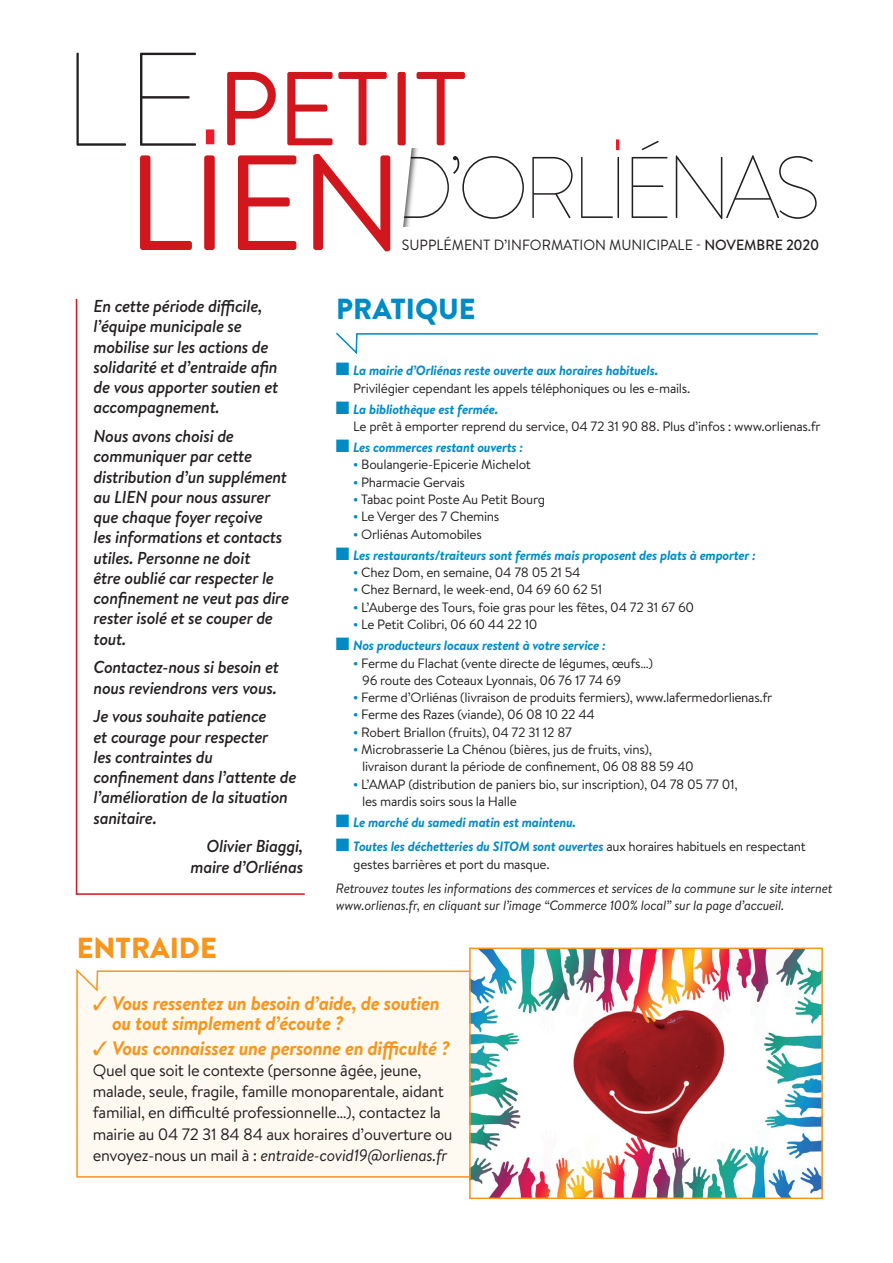
<style>
.page{position:relative;width:893px;height:1263px;background:#fff}
.page>*{position:absolute;margin:0;border:0;box-sizing:border-box;transform-origin:0 0}
.t1{font:135.15px "Brandon Text";color:#d2161e}
.t2{font:100 132.9px "Brandon Text";color:#231f20}
.t3{font:104.85px "Brandon Text";letter-spacing:-.02em;color:#d2161e}
.t4{font:100 87.15px "Brandon Text";letter-spacing:-.07em;color:#231f20}
.t5{font:900 28.95px "Brandon Text";color:#008bc4}
.t6{font:900 28.95px "Brandon Text";color:#f7951d}
.t7{font:italic 700 19.5px/19.5px "Brandon Text";letter-spacing:-.02em;color:#f7951d}
.t8{font:italic 500 17.25px/20.2px "Brandon Text";letter-spacing:-.02em;color:#231f20}
.t9{font:16.5px/21px "Brandon Text";letter-spacing:-.02em;color:#231f20}
.t10{font:14.85px "Brandon Text";color:#231f20;scale:.96 1}
.t11{font:13.5px/17.2px "Brandon Text";letter-spacing:-.02em;color:#231f20}
.t12{font:italic 700 13.5px "Brandon Text";letter-spacing:-.02em;color:#008bc4}
.t13{font:italic 13.5px/17.2px "Brandon Text";letter-spacing:-.02em;color:#231f20}
.s1{font-weight:500}
.s2{color:#008bc4}
.s3{font-weight:700;font-style:italic;color:#008bc4}
.s4{font-weight:700;color:#008bc4}
.s5{font-style:italic}
</style>
<div class="page">
<div style="left:76px;top:968px;width:393px;height:210px;background:#fef9f1"></div>
<div style="left:206px;top:129px;width:8px;height:15px;background:#ee1b2b"></div>
<svg style="left:616px;top:139px;width:3px;height:11px"></svg>
<svg style="left:403px;top:149px;width:15px;height:77px"></svg>
<img style="left:472px;top:950px;width:348px;height:246px">
<div style="left:469px;top:947px;width:354px;height:252px;border:2px solid #f7951d"></div>
<svg style="left:75px;top:298px;width:230px;height:597px"></svg>
<svg style="left:336px;top:332px;width:482px;height:23px"></svg>
<h2 class="t2" style="left:62px;top:9px;width:143px">LE</h2>
<h1 class="t1" style="left:127px;top:110px;width:278px">LIEN</h1>
<h3 class="t3" style="left:217px;top:37px;width:252px">PETIT</h3>
<h3 class="t4" style="left:392px;top:129px;width:430px">D’ORLIÉNAS</h3>
<p class="t10" style="left:402px;top:235px;width:436px">SUPPLÉMENT D’INFORMATION MUNICIPALE - <span class="s1">NOVEMBRE 2020</span></p>
<p class="t8" style="left:94px;top:296px;width:186px">En cette période difficile, l’équipe municipale se mobilise sur les actions de solidarité et d’entraide afin de vous apporter soutien et accompagnement.</p>
<p class="t8" style="left:94px;top:426px;width:197px">Nous avons choisi de communiquer par cette distribution d’un supplément au LIEN pour nous assurer que chaque foyer reçoive<br>les informations et contacts utiles. Personne ne doit<br>être oublié car respecter le confinement ne veut pas dire rester isolé et se couper de tout.</p>
<p class="t8" style="left:94px;top:657px;width:187px">Contactez-nous si besoin et nous reviendrons vers vous.</p>
<p class="t8" style="left:94px;top:706px;width:205px">Je vous souhaite patience<br>et courage pour respecter<br>les contraintes du confinement dans l’attente de l’amélioration de la situation sanitaire.</p>
<p class="t8" style="left:191px;top:836px;width:114px;text-align:right">Olivier Biaggi, maire d’Orliénas</p>
<h3 class="t6" style="left:77px;top:927px;width:142px">ENTRAIDE</h3>
<h3 class="t5" style="left:336px;top:289px;width:141px">PRATIQUE</h3>
<p class="t11" style="left:353px;top:361px;width:339px;text-indent:-17px"><span class="s2">■</span> <span class="s3">La mairie d’Orliénas reste ouverte aux horaires habituels.<br></span>Privilégier cependant les appels téléphoniques ou les e-mails.</p>
<p class="t11" style="left:353px;top:400px;width:469px;text-indent:-17px"><span class="s2">■</span> <span class="s3">La bibliothèque est fermée.<br></span>Le prêt à emporter reprend du service, 04 72 31 90 88. Plus d’infos : www.orlienas.fr</p>
<p class="t12" style="left:336px;top:438px;width:189px">■ Les commerces restant ouverts :</p>
<p class="t11" style="left:353px;top:456px;width:179px"><span class="s4">•</span> Boulangerie-Epicerie Michelot</p>
<p class="t11" style="left:353px;top:473px;width:113px"><span class="s4">•</span> Pharmacie Gervais</p>
<p class="t11" style="left:353px;top:490px;width:193px"><span class="s4">•</span> Tabac point Poste Au Petit Bourg</p>
<p class="t11" style="left:353px;top:508px;width:148px"><span class="s4">•</span> Le Verger des 7 Chemins</p>
<p class="t11" style="left:353px;top:525px;width:130px"><span class="s4">•</span> Orliénas Automobiles</p>
<p class="t12" style="left:336px;top:546px;width:421px">■ Les restaurants/traiteurs sont fermés mais proposent des plats à emporter :</p>
<p class="t11" style="left:353px;top:563px;width:229px"><span class="s4">•</span> Chez Dom, en semaine, 04 78 05 21 54</p>
<p class="t11" style="left:353px;top:581px;width:251px"><span class="s4">•</span> Chez Bernard, le week-end, 04 69 60 62 51</p>
<p class="t11" style="left:353px;top:598px;width:343px"><span class="s4">•</span> L’Auberge des Tours, foie gras pour les fêtes, 04 72 31 67 60</p>
<p class="t11" style="left:353px;top:615px;width:186px"><span class="s4">•</span> Le Petit Colibri, 06 60 44 22 10</p>
<p class="t12" style="left:336px;top:636px;width:272px">■ Nos producteurs locaux restent à votre service :</p>
<p class="t11" style="left:362px;top:654px;width:292px;text-indent:-9px"><span class="s4">•</span> Ferme du Flachat (vente directe de légumes, œufs…)<br>96 route des Coteaux Lyonnais, 06 76 17 74 69</p>
<p class="t11" style="left:353px;top:688px;width:421px"><span class="s4">•</span> Ferme d’Orliénas (livraison de produits fermiers), www.lafermedorlienas.fr</p>
<p class="t11" style="left:353px;top:706px;width:243px"><span class="s4">•</span> Ferme des Razes (viande), 06 08 10 22 44</p>
<p class="t11" style="left:353px;top:723px;width:220px"><span class="s4">•</span> Robert Briallon (fruits), 04 72 31 12 87</p>
<p class="t11" style="left:362px;top:740px;width:333px;text-indent:-9px"><span class="s4">•</span> Microbrasserie La Chénou (bières, jus de fruits, vins), livraison durant la période de confinement, 06 08 88 59 40</p>
<p class="t11" style="left:362px;top:775px;width:377px;text-indent:-9px"><span class="s4">•</span> L’AMAP (distribution de paniers bio, sur inscription), 04 78 05 77 01, les mardis soirs sous la Halle</p>
<p class="t12" style="left:336px;top:813px;width:242px">■ Le marché du samedi matin est maintenu.</p>
<p class="t11" style="left:353px;top:837px;width:454px;text-indent:-17px"><span class="s2">■</span> <span class="s3">Toutes les déchetteries du SITOM sont ouvertes</span> aux horaires habituels en respectant gestes barrières et port du masque.</p>
<p class="t13" style="left:336px;top:879px;width:498px">Retrouvez toutes les informations des commerces et services de la commune sur le site internet www.orlienas.fr, en cliquant sur l’image “Commerce 100% local” sur la page d’accueil.</p>
<h3 class="t7" style="left:112px;top:993px;width:329px;text-indent:-19px">✓ Vous ressentez un besoin d’aide, de soutien ou tout simplement d’écoute ?</h3>
<h3 class="t7" style="left:93px;top:1038px;width:359px">✓ Vous connaissez une personne en difficulté ?</h3>
<p class="t9" style="left:93px;top:1060px;width:361px">Quel que soit le contexte (personne âgée, jeune, malade, seule, fragile, famille monoparentale, aidant familial, en difficulté professionnelle…), contactez la mairie au 04 72 31 84 84 aux horaires d’ouverture ou envoyez-nous un mail à : <span class="s5">entraide-covid19@orlienas.fr</span></p>
</div>
